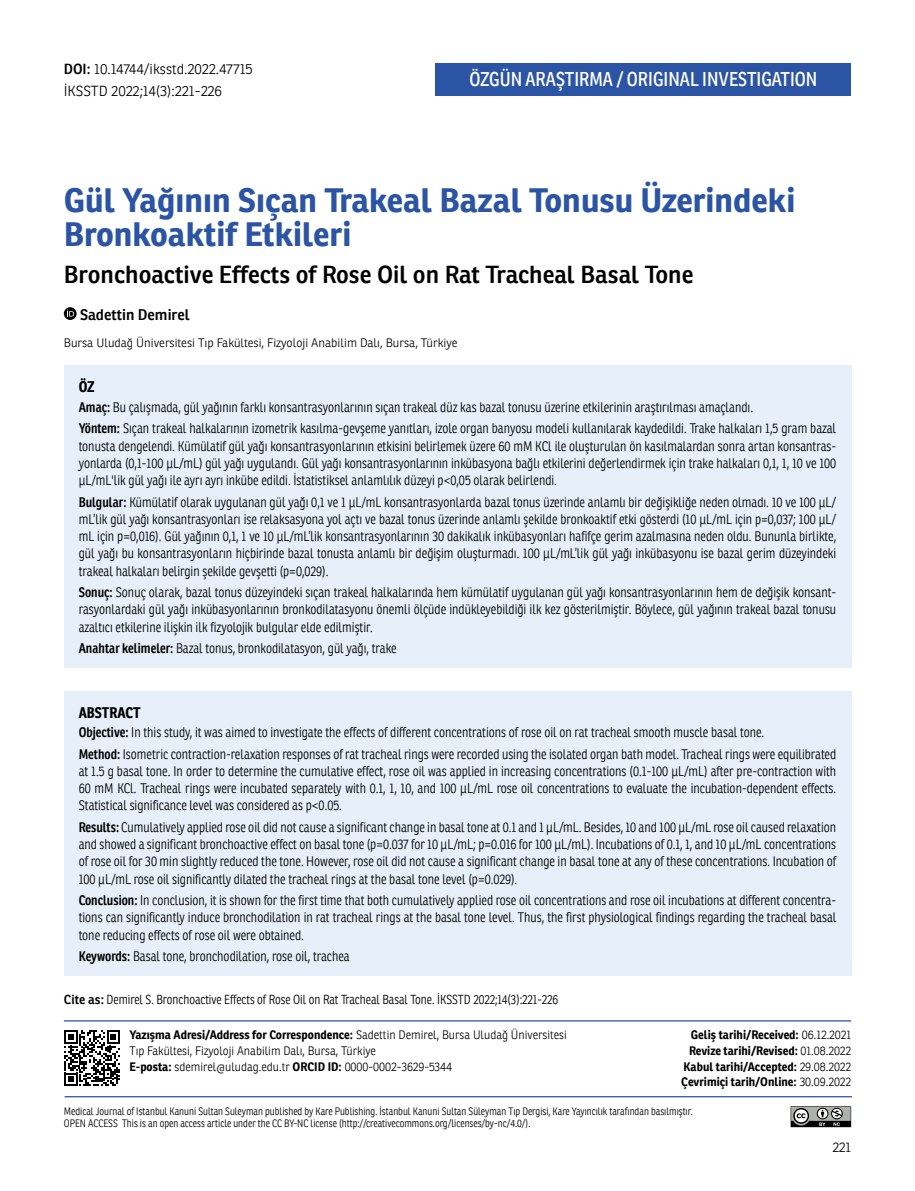
<style>
.page{position:relative;width:915px;height:1191px;background:#fff}
.page>*{position:absolute;margin:0;border:0;box-sizing:border-box;transform-origin:0 0}
.t1{font:700 33px/34.5px "Ronnia";color:#2b54a5}
.t2{font:600 24px "Ronnia";color:#000}
.t3{font:19.5px "Ronnia Cond";color:#fff}
.t4{font:600 15px "Ronnia";color:#000}
.t5{font:700 15px "Ronnia Cond";color:#000}
.t6{font:300 14.25px/21.5px "Ronnia";color:#000}
.t7{font:300 13.5px/17.2px "Ronnia Cond";color:#000;text-align:justify}
.t8{font:300 13.5px "Ronnia";color:#000}
.t9{font:300 12.75px "Ronnia Cond";color:#000}
.t10{font:300 12px/15.8px "Ronnia";color:#000;scale:.95 1}
.t11{font:700 12px/15.8px "Ronnia";color:#000;text-align:right;scale:.95 1}
.t12{font:300 12px "Ronnia";color:#000}
.t13{font:300 10.5px/12px "Ronnia Cond";color:#000}
.s1{font-weight:600}
.s2{font-family:"Ronnia";font-weight:600}
.s3{font-weight:700}
.s4{font-weight:300}
</style>
<div class="page">
<hr style="left:65px;top:1096px;width:786px;height:1px;background:#2b54a5">
<svg style="left:790px;top:1106px;width:62px;height:22px"></svg>
<div style="left:435px;top:64px;width:415px;height:32px;background:#2b54a5"></div>
<svg style="left:64px;top:1030px;width:56px;height:56px"></svg>
<hr style="left:64px;top:1020px;width:786px;height:1px;background:#2b54a5">
<svg style="left:64px;top:307px;width:13px;height:13px"></svg>
<svg style="left:67px;top:309px;width:7px;height:7px"></svg>
<div style="left:64px;top:691px;width:786px;height:285px;background:#e7f0fa"></div>
<div style="left:64px;top:365px;width:786px;height:303px;background:#e7f0fa"></div>
<p class="t6" style="left:64px;top:59px;width:190px"><span class="s1">DOI:</span> 10.14744/iksstd.2022.47715<br>İKSSTD 2022;14(3):221-226</p>
<h3 class="t3" style="left:469px;top:67px;width:349px">ÖZGÜN ARAŞTIRMA / ORIGINAL INVESTIGATION</h3>
<h1 class="t1" style="left:64px;top:182px;width:732px">Gül Yağının Sıçan Trakeal Bazal Tonusu Üzerindeki<br>Bronkoaktif Etkileri</h1>
<h2 class="t2" style="left:64px;top:259px;width:631px">Bronchoactive Effects of Rose Oil on Rat Tracheal Basal Tone</h2>
<p class="t4" style="left:80px;top:305px;width:111px">Sadettin Demirel</p>
<p class="t12" style="left:64px;top:335px;width:395px">Bursa Uludağ Üniversitesi Tıp Fakültesi, Fizyoloji Anabilim Dalı, Bursa, Türkiye</p>
<p class="t5" style="left:79px;top:376px;width:17px">ÖZ</p>
<p class="t7" style="left:79px;top:396px;width:758px;line-height:21.5px"><span class="s1">Amaç:</span> Bu çalışmada, gül yağının farklı konsantrasyonlarının sıçan trakeal düz kas bazal tonusu üzerine etkilerinin araştırılması amaçlandı.<br><span class="s1">Yöntem:</span> Sıçan trakeal halkalarının izometrik kasılma-gevşeme yanıtları, izole organ banyosu modeli kullanılarak kaydedildi. Trake halkaları 1,5 gram bazal</p>
<p class="t7" style="left:79px;top:437px;width:758px">tonusta dengelendi. Kümülatif gül yağı konsantrasyonlarının etkisini belirlemek üzere 60 mM KCl ile oluşturulan ön kasılmalardan sonra artan konsantras&shy;yonlarda (0,1-100 µL/mL) gül yağı uygulandı. Gül yağı konsantrasyonlarının inkübasyona bağlı etkilerini değerlendirmek için trake halkaları 0,1, 1, 10 ve 100 µL/mL'lik gül yağı ile ayrı ayrı inkübe edildi. İstatistiksel anlamlılık düzeyi p&lt;0,05 olarak belirlendi.</p>
<p class="t7" style="left:79px;top:493px;width:758px"><span class="s1">Bulgular:</span> Kümülatif olarak uygulanan gül yağı 0,1 ve 1 µL/mL konsantrasyonlarda bazal tonus üzerinde anlamlı bir değişikliğe neden olmadı. 10 ve 100 µL/ mL’lik gül yağı konsantrasyonları ise relaksasyona yol açtı ve bazal tonus üzerinde anlamlı şekilde bronkoaktif etki gösterdi (10 µL/mL için p=0,037; 100 µL/ mL için p=0,016). Gül yağının 0,1, 1 ve 10 µL/mL’lik konsantrasyonlarının 30 dakikalık inkübasyonları hafifçe gerim azalmasına neden oldu. Bununla birlikte, gül yağı bu konsantrasyonların hiçbirinde bazal tonusta anlamlı bir değişim oluşturmadı. 100 µL/mL’lik gül yağı inkübasyonu ise bazal gerim düzeyindeki trakeal halkaları belirgin şekilde gevşetti (p=0,029).</p>
<p class="t7" style="left:79px;top:584px;width:758px"><span class="s1">Sonuç:</span> Sonuç olarak, bazal tonus düzeyindeki sıçan trakeal halkalarında hem kümülatif uygulanan gül yağı konsantrasyonlarının hem de değişik konsant&shy;rasyonlardaki gül yağı inkübasyonlarının bronkodilatasyonu önemli ölçüde indükleyebildiği ilk kez gösterilmiştir. Böylece, gül yağının trakeal bazal tonusu azaltıcı etkilerine ilişkin ilk fizyolojik bulgular elde edilmiştir.</p>
<p class="t7" style="left:79px;top:640px;width:319px"><span class="s1">Anahtar kelimeler:</span> Bazal tonus, bronkodilatasyon, gül yağı, trake</p>
<p class="t5" style="left:79px;top:702px;width:63px">ABSTRACT</p>
<p class="t7" style="left:79px;top:721px;width:758px;line-height:21.5px"><span class="s1">Objective:</span> In this study, it was aimed to investigate the effects of different concentrations of rose oil on rat tracheal smooth muscle basal tone.<br><span class="s1">Method:</span> Isometric contraction-relaxation responses of rat tracheal rings were recorded using the isolated organ bath model. Tracheal rings were equilibrated</p>
<p class="t7" style="left:79px;top:762px;width:758px">at 1.5 g basal tone. In order to determine the cumulative effect, rose oil was applied in increasing concentrations (0.1-100 µL/mL) after pre-contraction with 60 mM KCl. Tracheal rings were incubated separately with 0.1, 1, 10, and 100 µL/mL rose oil concentrations to evaluate the incubation-dependent effects.<br>Statistical significance level was considered as p&lt;0.05.</p>
<p class="t7" style="left:79px;top:818px;width:758px"><span class="s1">Results:</span> Cumulatively applied rose oil did not cause a significant change in basal tone at 0.1 and 1 µL/mL. Besides, 10 and 100 µL/mL rose oil caused relaxation and showed a significant bronchoactive effect on basal tone (p=0.037 for 10 µL/mL; p=0.016 for 100 µL/mL). Incubations of 0.1, 1, and 10 µL/mL concentrations of rose oil for 30 min slightly reduced the tone. However, rose oil did not cause a significant change in basal tone at any of these concentrations. Incubation of 100 µL/mL rose oil significantly dilated the tracheal rings at the basal tone level (p=0.029).</p>
<p class="t7" style="left:79px;top:891px;width:758px"><span class="s1">Conclusion:</span> In conclusion, it is shown for the first time that both cumulatively applied rose oil concentrations and rose oil incubations at different concentra&shy;tions can significantly induce bronchodilation in rat tracheal rings at the basal tone level. Thus, the first physiological findings regarding the tracheal basal tone reducing effects of rose oil were obtained.</p>
<p class="t7" style="left:79px;top:947px;width:272px"><span class="s1">Keywords:</span> Basal tone, bronchodilation, rose oil, trachea</p>
<p class="t9" style="left:64px;top:991px;width:495px"><span class="s2">Cite as:</span> Demirel S. Bronchoactive Effects of Rose Oil on Rat Tracheal Basal Tone. İKSSTD 2022;14(3):221-226</p>
<p class="t10" style="left:129px;top:1027px;width:461px"><span class="s3">Yazışma Adresi/Address for Correspondence:</span> Sadettin Demirel, Bursa Uludağ Üniversitesi<br>Tıp Fakültesi, Fizyoloji Anabilim Dalı, Bursa, Türkiye<br><span class="s3">E-posta:</span> sdemirel@uludag.edu.tr <span class="s3">ORCID ID:</span> 0000-0002-3629-5344</p>
<p class="t11" style="left:681px;top:1027px;width:180px">Geliş tarihi/Received: <span class="s4">06.12.2021<br></span>Revize tarihi/Revised: <span class="s4">01.08.2022<br></span>Kabul tarihi/Accepted: <span class="s4">29.08.2022<br></span>Çevrimiçi tarih/Online: <span class="s4">30.09.2022</span></p>
<p class="t13" style="left:64px;top:1105px;width:630px">Medical Journal of Istanbul Kanuni Sultan Suleyman published by Kare Publishing. İstanbul Kanuni Sultan Süleyman Tıp Dergisi, Kare Yayıncılık tarafından basılmıştır.<br>OPEN ACCESS This is an open access article under the CC BY-NC license (http://creativecommons.org/licenses/by-nc/4.0/).</p>
<p class="t8" style="left:832px;top:1139px;width:20px">221</p>
</div>
